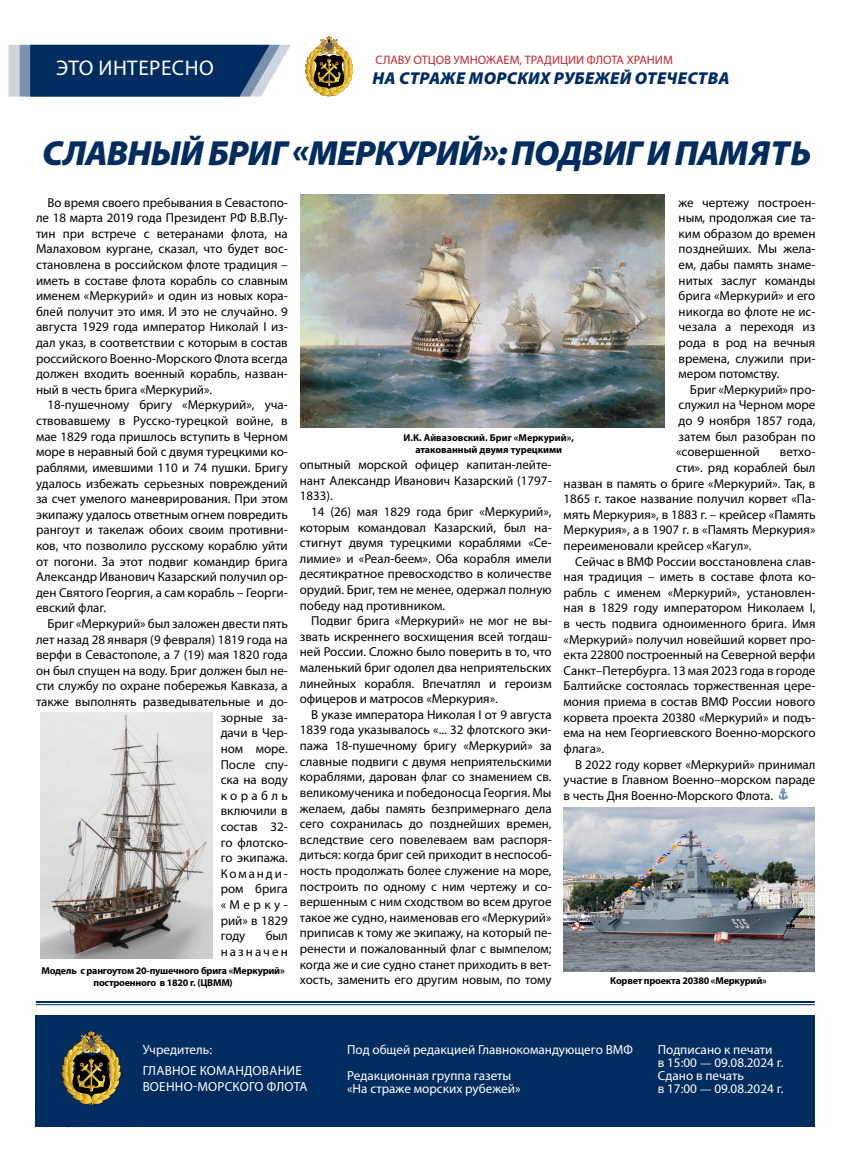
<style>
.page{position:relative;width:851px;height:1163px;background:#fff}
.page>*{position:absolute;margin:0;border:0;box-sizing:border-box;transform-origin:0 0}
.t1{font:italic 900 35px "Myriad Pro";letter-spacing:-.02em;color:#002c5f}
.t2{font:21.3px "Myriad Pro";letter-spacing:.02em;color:#fff}
.t3{font:italic 900 17.2px "Myriad Pro";letter-spacing:.02em;color:#002c5f}
.t4{font:13.2px/13.2px "Myriad Pro";color:#fff}
.t5{font:13.2px "Myriad Pro";letter-spacing:.02em;color:#fff}
.t6{font:13px/15.6px "Myriad Pro";color:#000;text-align:justify}
.t7{font:13px/15.6px "Myriad Pro";letter-spacing:.16em;color:#000;text-align:right}
.t8{font:13px "Myriad Pro";letter-spacing:.145em;color:#000}
.t9{font:13px "Myriad Pro";letter-spacing:.26em;color:#000}
.t10{font:12.3px "Myriad Pro";color:#c3272d}
.t11{font:700 10px/12px "Myriad Pro";letter-spacing:-.02em;color:#000;text-align:center}
.t12{font:700 10px/12px "Myriad Pro";color:#000;text-align:center}
.s1{font-family:"Minion Pro";font-style:italic}
</style>
<div class="page">
<svg style="left:305px;top:36px;width:48px;height:61px"></svg>
<svg style="left:9px;top:45px;width:282px;height:52px;background:#274c77"></svg>
<div style="left:36px;top:1015px;width:778px;height:111px;background:#002c5f"></div>
<svg style="left:61px;top:1030px;width:60px;height:75px"></svg>
<svg style="left:35px;top:1126px;width:14px;height:1px"></svg>
<hr style="left:36px;top:1000px;width:778px;height:2px;background:#002c5f">
<hr style="left:36px;top:1004px;width:778px;height:1px;background:#002c5f">
<svg style="left:778px;top:788px;width:9px;height:11px"></svg>
<img style="left:41px;top:712px;width:171px;height:246px">
<img style="left:300px;top:194px;width:364px;height:233px">
<img style="left:563px;top:807px;width:251px;height:163px">
<h2 class="t2" style="left:56px;top:55px;width:159px">ЭТО ИНТЕРЕСНО</h2>
<p class="t10" style="left:375px;top:52px;width:299px">СЛАВУ ОТЦОВ УМНОЖАЕМ, ТРАДИЦИИ ФЛОТА ХРАНИМ</p>
<h3 class="t3" style="left:372px;top:69px;width:358px">НА СТРАЖЕ МОРСКИХ РУБЕЖЕЙ ОТЕЧЕСТВА</h3>
<h1 class="t1" style="left:42px;top:134px;width:770px">СЛАВНЫЙ БРИГ «МЕРКУРИЙ»: ПОДВИГ И ПАМЯТЬ</h1>
<p class="t6" style="left:36px;top:194px;width:253px;text-indent:11px">Во время своего пребывания в Севастопо&shy;ле 18 марта 2019 года Президент РФ В.В.Пу&shy;тин при встрече с ветеранами флота, на Малаховом кургане, сказал, что будет вос&shy;становлена в российском флоте традиция – иметь в составе флота корабль со славным именем «Меркурий» и один из новых кора&shy;блей получит это имя. И это не случайно. 9 августа 1929 года император Николай I из&shy;дал указ, в соответствии с которым в состав российского Военно-Морского Флота всегда должен входить военный корабль, назван&shy;ный в честь брига «Меркурий».</p>
<p class="t6" style="left:36px;top:397px;width:253px;text-indent:11px">18-пушечному бригу «Меркурий», уча&shy;ствовавшему в Русско-турецкой войне, в мае 1829 года пришлось вступить в Черном море в неравный бой с двумя турецкими ко&shy;раблями, имевшими 110 и 74 пушки. Бригу удалось избежать серьезных повреждений за счет умелого маневрирования. При этом экипажу удалось ответным огнем повредить рангоут и такелаж обоих своим противни&shy;ков, что позволило русскому кораблю уйти от погони. За этот подвиг командир брига Александр Иванович Казарский получил ор&shy;ден Святого Георгия, а сам корабль – Георги&shy;евский флаг.</p>
<p class="t6" style="left:47px;top:615px;width:242px">Бриг «Меркурий» был заложен двести пять</p>
<p class="t6" style="left:36px;top:631px;width:253px">лет назад 28 января (9 февраля) 1819 года на</p>
<p class="t6" style="left:36px;top:646px;width:253px">верфи в Севастополе, а 7 (19) мая 1820 года</p>
<p class="t6" style="left:36px;top:662px;width:253px">он был спущен на воду. Бриг должен был не-</p>
<p class="t6" style="left:36px;top:678px;width:253px">сти службу по охране побережья Кавказа, а</p>
<p class="t6" style="left:36px;top:693px;width:253px">также выполнять разведывательные и до-</p>
<p class="t6" style="left:221px;top:709px;width:69px">зорные за-</p>
<p class="t6" style="left:221px;top:724px;width:69px">дачи в Чер-</p>
<p class="t6" style="left:221px;top:740px;width:69px">ном море.</p>
<p class="t6" style="left:221px;top:756px;width:69px">После спу-</p>
<p class="t6" style="left:221px;top:771px;width:69px">ска на воду</p>
<p class="t9" style="left:221px;top:787px;width:69px">корабль</p>
<p class="t6" style="left:221px;top:802px;width:69px">включили в</p>
<p class="t6" style="left:221px;top:818px;width:69px">состав 32-</p>
<p class="t6" style="left:221px;top:834px;width:69px">го флотско-</p>
<p class="t6" style="left:221px;top:849px;width:69px">го экипажа.</p>
<p class="t8" style="left:221px;top:865px;width:69px">Команди-</p>
<p class="t6" style="left:221px;top:880px;width:69px">ром брига</p>
<p class="t6" style="left:221px;top:896px;width:69px">«Мерку-</p>
<p class="t6" style="left:221px;top:912px;width:69px">рий» в 1829</p>
<p class="t6" style="left:221px;top:927px;width:26px">году</p>
<p class="t6" style="left:678px;top:194px;width:138px">же чертежу построен&shy;ным, продолжая сие та&shy;ким образом до времен позднейших. Мы жела&shy;ем, дабы память знаме&shy;нитых заслуг команды брига «Меркурий» и его никогда во флоте не ис&shy;чезала а переходя из рода в род на вечныя времена, служили при&shy;мером потомству.</p>
<p class="t6" style="left:676px;top:381px;width:141px;text-indent:14px">Бриг «Меркурий» про&shy;служил на Черном море до 9 ноября 1857 года, затем был разобран по «совершенной</p>
<p class="t12" style="left:403px;top:431px;width:172px">И.К. Айвазовский. Бриг «Меркурий», атакованный двумя турецкими</p>
<p class="t6" style="left:779px;top:444px;width:37px">ветхо-</p>
<p class="t6" style="left:676px;top:459px;width:141px">сти». ряд кораблей был</p>
<p class="t6" style="left:563px;top:475px;width:253px">назван в память о бриге «Меркурий». Так, в</p>
<p class="t6" style="left:563px;top:490px;width:253px">1865 г. такое название получил корвет «Па-</p>
<p class="t6" style="left:563px;top:506px;width:253px">мять Меркурия», в 1883 г. – крейсер «Память</p>
<p class="t6" style="left:563px;top:522px;width:253px">Меркурия», а в 1907 г. в «Память Меркурия»</p>
<p class="t6" style="left:563px;top:537px;width:189px">переименовали крейсер «Кагул».</p>
<p class="t6" style="left:575px;top:553px;width:242px">Сейчас в ВМФ России восстановлена слав-</p>
<p class="t6" style="left:563px;top:568px;width:253px">ная традиция – иметь в составе флота ко-</p>
<p class="t6" style="left:563px;top:584px;width:253px">рабль с именем «Меркурий», установлен-</p>
<p class="t6" style="left:563px;top:600px;width:253px">ная в 1829 году императором Николаем I,</p>
<p class="t6" style="left:563px;top:615px;width:253px">в честь подвига одноименного брига. Имя</p>
<p class="t6" style="left:563px;top:631px;width:253px">«Меркурий» получил новейший корвет про-</p>
<p class="t6" style="left:563px;top:646px;width:253px">екта 22800 построенный на Северной верфи</p>
<p class="t6" style="left:563px;top:662px;width:253px">Санкт–Петербурга. 13 мая 2023 года в городе</p>
<p class="t6" style="left:563px;top:678px;width:253px">Балтийске состоялась торжественная цере-</p>
<p class="t6" style="left:563px;top:693px;width:253px">мония приема в состав ВМФ России нового</p>
<p class="t6" style="left:563px;top:709px;width:253px">корвета проекта 20380 «Меркурий» и подъ-</p>
<p class="t6" style="left:563px;top:724px;width:253px">ема на нем Георгиевского Военно-морского</p>
<p class="t6" style="left:563px;top:740px;width:42px">флага».</p>
<p class="t6" style="left:575px;top:756px;width:242px">В 2022 году корвет «Меркурий» принимал</p>
<p class="t6" style="left:563px;top:771px;width:253px">участие в Главном Военно–морском параде</p>
<p class="t6" style="left:563px;top:787px;width:211px">в честь Дня Военно-Морского Флота.</p>
<p class="t6" style="left:300px;top:456px;width:253px">опытный морской офицер капитан-лейте&shy;нант Александр Иванович Казарский (1797- 1833).</p>
<p class="t6" style="left:300px;top:503px;width:253px;text-indent:11px">14 (26) мая 1829 года бриг «Меркурий», которым командовал Казарский, был на&shy;стигнут двумя турецкими кораблями «Се&shy;лимие» и «Реал-беем». Оба корабля имели десятикратное превосходство в количестве орудий. Бриг, тем не менее, одержал полную победу над противником.</p>
<p class="t6" style="left:300px;top:612px;width:253px;text-indent:11px">Подвиг брига «Меркурий» не мог не вы&shy;звать искреннего восхищения всей тогдаш&shy;ней России. Сложно было поверить в то, что маленький бриг одолел два неприятельских линейных корабля. Впечатлял и героизм офицеров и матросов «Меркурия».</p>
<p class="t6" style="left:300px;top:706px;width:253px;text-indent:11px">В указе императора Николая I от 9 августа 1839 года указывалось «... 32 флотского эки&shy;пажа 18-пушечному бригу «Меркурий» за славные подвиги с двумя неприятельскими кораблями, дарован флаг со знамением св. великомученика и победоносца Георгия. Мы желаем, дабы память безпримернаго дела сего сохранилась до позднейших времен, вследствие сего повелеваем вам распоря&shy;диться: когда бриг сей приходит в неспособ&shy;ность продолжать более служение на море, построить по одному с ним чертежу и со&shy;вершенным с ним сходством во всем другое такое же судно, наименовав его «Меркурий» приписав к тому же экипажу, на который пе&shy;ренести и пожалованный флаг с вымпелом; когда же и сие судно станет приходить в вет&shy;хость, заменить его другим новым, по тому</p>
<p class="t7" style="left:221px;top:927px;width:69px">был назначен</p>
<p class="t11" style="left:42px;top:963px;width:244px">Модель с рангоутом 20-пушечного брига «Меркурий» построенного в 1820 г. (ЦВММ)</p>
<p class="t11" style="left:610px;top:973px;width:158px">Корвет проекта 20380 «Меркурий»</p>
<p class="t4" style="left:143px;top:1038px;width:161px;line-height:21.6px">Учредитель:<br>ГЛАВНОЕ КОМАНДОВАНИЕ</p>
<p class="t5" style="left:143px;top:1078px;width:166px">ВОЕННО-МОРСКОГО ФЛОТА</p>
<p class="t4" style="left:347px;top:1035px;width:287px;line-height:26.3px">Под общей редакцией Главнокомандующего ВМФ<br>Редакционная группа газеты</p>
<p class="t4" style="left:347px;top:1081px;width:175px">«На страже морских рубежей»</p>
<p class="t4" style="left:657px;top:1042px;width:127px">Подписано к печати<br>в 15:00 <span class="s1">—</span> 09.08.2024 г.<br>Сдано в печать<br>в 17:00 <span class="s1">—</span> 09.08.2024 г.</p>
</div>
